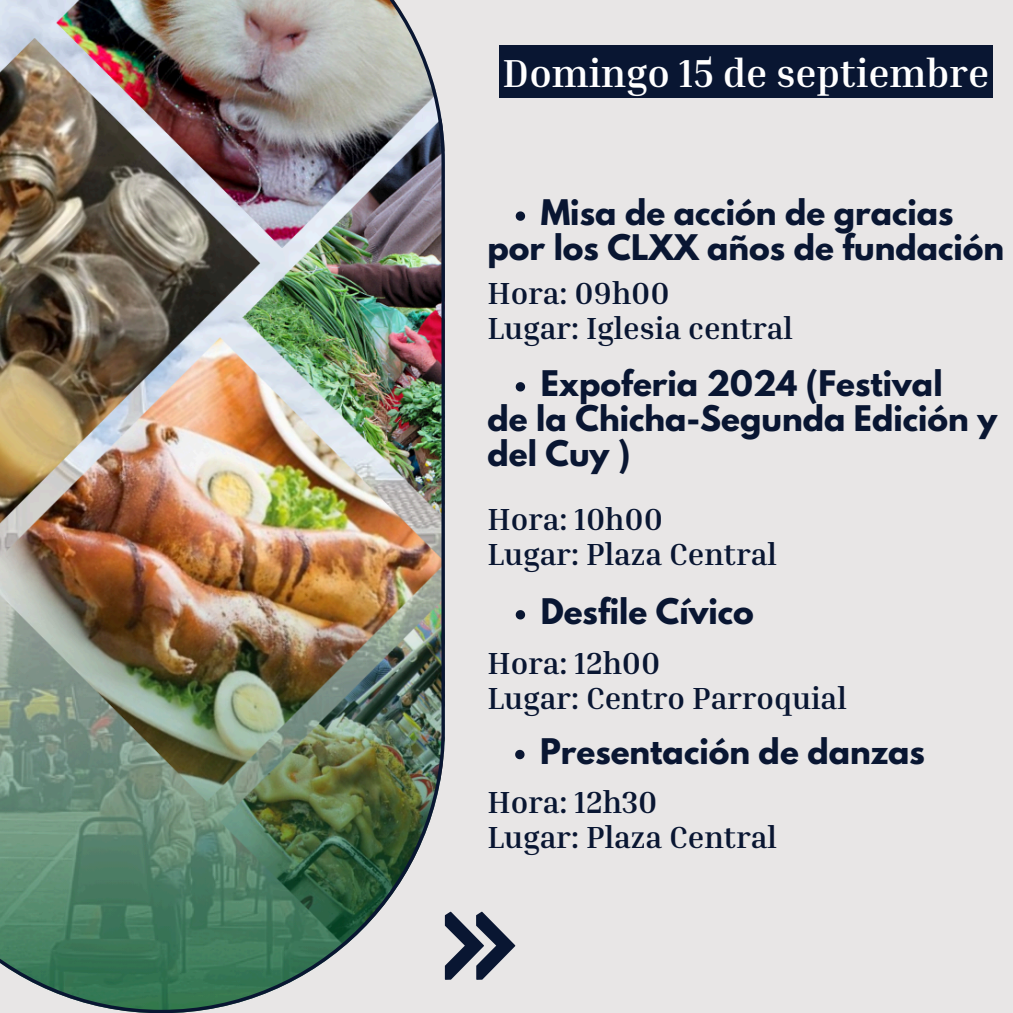
<style>
.page{position:relative;width:1013px;height:1013px;background:#fff}
.page>*{position:absolute;margin:0;border:0;box-sizing:border-box;transform-origin:0 0}
.t1{font:700 40px "Inria Serif";color:#fff}
.t2{font:700 31.25px/34.8px "League Spartan";color:#091632}
.t3{font:700 31.25px/34.8px "Inria Serif";color:#091632}
</style>
<div class="page">
<div style="left:0;top:0;width:1012px;height:1012px;background:#e8e6e6"></div>
<svg style="left:445px;top:911px;width:70px;height:68px"></svg>
<img style="left:0;top:0;width:445px;height:1012px">
<div style="left:499px;top:46px;width:493px;height:52px;background:#091632"></div>
<svg style="left:515px;top:749px;width:9px;height:10px"></svg>
<svg style="left:515px;top:610px;width:10px;height:9px"></svg>
<svg style="left:515px;top:211px;width:10px;height:10px"></svg>
<svg style="left:515px;top:382px;width:10px;height:9px"></svg>
<h1 class="t1" style="left:502px;top:48px;width:488px">Domingo 15 de septiembre</h1>
<h2 class="t2" style="left:540px;top:199px;width:414px">Misa de acción de gracias</h2>
<h2 class="t2" style="left:487px;top:234px;width:518px">por los CLXX años de fundación</h2>
<p class="t3" style="left:487px;top:275px;width:307px">Hora: 09h00<br>Lugar: Iglesia central</p>
<h2 class="t2" style="left:540px;top:370px;width:403px">Expoferia 2024 (Festival</h2>
<p class="t2" style="left:487px;top:405px;width:511px">de la Chicha-Segunda Edición y del Cuy )</p>
<h2 class="t3" style="left:487px;top:501px;width:291px">Hora: 10h00<br>Lugar: Plaza Central</h2>
<p class="t2" style="left:540px;top:598px;width:214px">Desfile Cívico</p>
<h2 class="t3" style="left:487px;top:644px;width:361px">Hora: 12h00<br>Lugar: Centro Parroquial</h2>
<p class="t2" style="left:540px;top:738px;width:386px">Presentación de danzas</p>
<h2 class="t3" style="left:487px;top:784px;width:291px">Hora: 12h30<br>Lugar: Plaza Central</h2>
</div>
